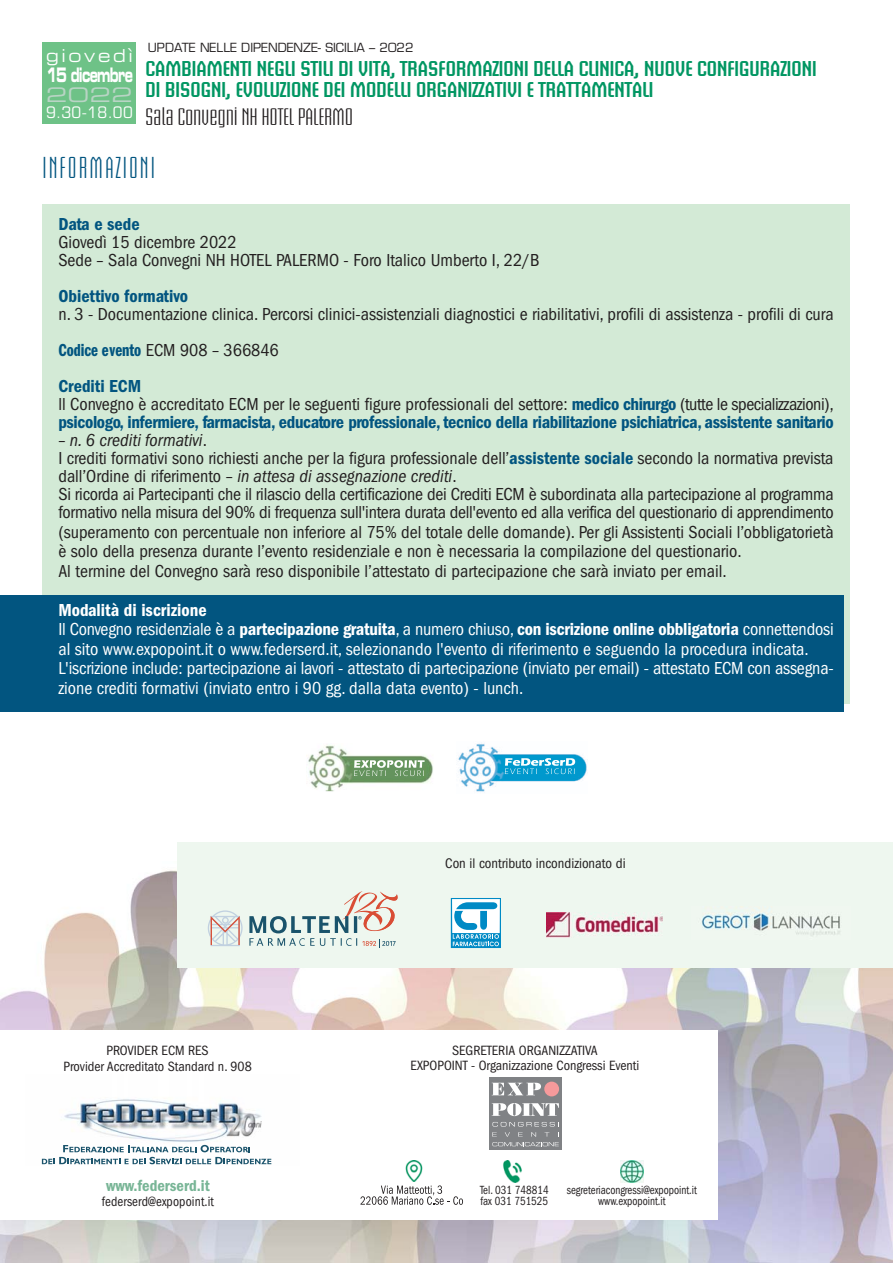
<style>
.page{position:relative;width:894px;height:1263px;background:#fff}
.page>*{position:absolute;margin:0;border:0;box-sizing:border-box;transform-origin:0 0}
.t1{font:25.5px "Briem Akademi MM 360 160";letter-spacing:.08em;color:#025580}
.t2{font:21.15px/21.1px "Briem Akademi MM 540 400";letter-spacing:-.03em;color:#009662;scale:.9 1}
.t3{font:20.1px "Briem Akademi MM 360 160";letter-spacing:-.01em;color:#231f20;scale:1.2 1}
.t4{font:20.1px "Eurostile Bold Extended Two";letter-spacing:-.065em;color:#fff;scale:.55 1}
.t5{font:20.1px "Eurostile Extended Two";color:#b8d4c4;scale:1.1 1}
.t6{font:condensed 18px/18.6px "Franklin Gothic";letter-spacing:-.005em;color:#231f20}
.t7{font:condensed 18px/19.5px "Franklin Gothic";color:#fff}
.t8{font:600 condensed 18px/18px "Franklin Gothic";letter-spacing:-.02em;color:#025580}
.t9{font:600 condensed 18px "Franklin Gothic";color:#025580}
.t10{font:17.85px "Eurostile Extended Two";letter-spacing:.165em;color:#fff;scale:.9 1}
.t11{font:600 condensed 16.2px "Franklin Gothic";color:#78b596}
.t12{font:condensed 15.9px "Eurostile";color:#fff;scale:1.1 1}
.t13{font:condensed 14.4px "Franklin Gothic";color:#231f20}
.t14{font:condensed 13.95px/15.3px "Franklin Gothic";color:#231f20;text-align:center}
.t15{font:condensed 13.95px "Franklin Gothic";color:#231f20;scale:.95 1}
.t16{font:condensed 12.3px/10.9px "Franklin Gothic";color:#231f20;text-align:center;scale:.9 1}
.t17{font:12.3px "Eurostile";color:#231f20}
.s1{font-family:"Franklin Gothic Demi Cmpr";font-stretch:normal;color:#025580}
.s2{font-weight:600;color:#025580}
.s3{font-weight:400;color:#231f20}
.s4{font-style:italic}
.s5{font-weight:600}
</style>
<div class="page">
<img style="left:0;top:861px;width:893px;height:402px">
<div style="left:43px;top:43px;width:93px;height:81px;background:#6ec287"></div>
<div style="left:43px;top:204px;width:807px;height:500px;background:#d3ead6"></div>
<div style="left:0;top:595px;width:844px;height:117px;background:#025580"></div>
<div style="left:178px;top:842px;width:715px;height:126px;background:#eef7ef"></div>
<svg style="left:249px;top:891px;width:149px;height:57px"></svg>
<svg style="left:208px;top:910px;width:35px;height:36px"></svg>
<div style="left:451px;top:898px;width:49px;height:50px;border:1px solid #008ac5"></div>
<div style="left:452px;top:899px;width:48px;height:34px;background:#fff"></div>
<svg style="left:453px;top:902px;width:46px;height:44px"></svg>
<div style="left:0;top:1030px;width:718px;height:190px;background:#fff"></div>
<img style="left:702px;top:909px;width:138px;height:27px">
<img style="left:547px;top:913px;width:115px;height:25px">
<img style="left:306px;top:745px;width:127px;height:46px">
<svg style="left:354px;top:760px;width:71px;height:16px"></svg>
<img style="left:458px;top:743px;width:129px;height:50px">
<svg style="left:505px;top:758px;width:70px;height:16px"></svg>
<img style="left:503px;top:1161px;width:19px;height:21px">
<img style="left:405px;top:1161px;width:18px;height:21px">
<img style="left:621px;top:1160px;width:23px;height:23px">
<svg style="left:360px;top:1185px;width:103px;height:20px"></svg>
<div style="left:489px;top:1077px;width:73px;height:73px;background:#808285"></div>
<svg style="left:492px;top:1103px;width:67px;height:13px"></svg>
<svg style="left:492px;top:1083px;width:49px;height:12px"></svg>
<div style="left:544px;top:1082px;width:15px;height:14px;background:#f69a9b;border-radius:50%"></div>
<svg style="left:492px;top:1122px;width:67px;height:24px"></svg>
<img style="left:41px;top:1099px;width:231px;height:66px">
<svg style="left:42px;top:1145px;width:229px;height:19px"></svg>
<p class="t10" style="left:46px;top:49px;width:98px">giovedì</p>
<p class="t4" style="left:46px;top:68px;width:159px">15 dicembre</p>
<p class="t5" style="left:46px;top:88px;width:80px">2022</p>
<p class="t12" style="left:46px;top:107px;width:80px">9.30-18.00</p>
<p class="t17" style="left:148px;top:43px;width:267px">UPDATE NELLE DIPENDENZE- SICILIA – 2022</p>
<p class="t2" style="left:145px;top:59px;width:748px">CAMBIAMENTI NEGLI STILI DI VITA, TRASFORMAZIONI DELLA CLINICA, NUOVE CONFIGURAZIONI<br>DI BISOGNI, EVOLUZIONE DEI MODELLI ORGANIZZATIVI E TRATTAMENTALI</p>
<p class="t3" style="left:145px;top:106px;width:175px">Sala Convegni NH HOTEL PALERMO</p>
<h1 class="t1" style="left:43px;top:153px;width:114px">INFORMAZIONI</h1>
<p class="t9" style="left:58px;top:218px;width:83px">Data e sede</p>
<p class="t6" style="left:58px;top:235px;width:483px;line-height:18px">Giovedì 15 dicembre 2022<br>Sede – Sala Convegni NH HOTEL PALERMO - Foro Italico Umberto I, 22/B</p>
<p class="t9" style="left:58px;top:290px;width:131px">Obiettivo formativo</p>
<p class="t6" style="left:58px;top:298px;width:777px;line-height:36px">n. 3 - Documentazione clinica. Percorsi clinici-assistenziali diagnostici e riabilitativi, profili di assistenza - profili di cura<br><span class="s1">Codice evento</span> ECM 908 – 366846<br><span class="s2">Crediti ECM</span></p>
<p class="t8" style="left:58px;top:397px;width:777px"><span class="s3">ll Convegno è accreditato ECM per le seguenti figure professionali del settore:</span> medico chirurgo <span class="s3">(tutte le specializzazioni), </span>psicologo, infermiere, farmacista, educatore professionale, tecnico della riabilitazione psichiatrica, assistente sanitario</p>
<p class="t6" style="left:58px;top:433px;width:777px">– <span class="s4">n. 6 crediti formativi</span>.<br>I crediti formativi sono richiesti anche per la figura professionale dell’<span class="s2">assistente sociale</span> secondo la normativa prevista dall’Ordine di riferimento – <span class="s4">in attesa di assegnazione crediti</span>.<br>Si ricorda ai Partecipanti che il rilascio della certificazione dei Crediti ECM è subordinata alla partecipazione al programma formativo nella misura del 90% di frequenza sull'intera durata dell'evento ed alla verifica del questionario di apprendimento (superamento con percentuale non inferiore al 75% del totale delle domande). Per gli Assistenti Sociali l’obbligatorietà è solo della presenza durante l’evento residenziale e non è necessaria la compilazione del questionario.<br>Al termine del Convegno sarà reso disponibile l’attestato di partecipazione che sarà inviato per email.</p>
<p class="t7" style="left:58px;top:602px;width:777px"><span class="s5">Modalità di iscrizione<br></span>Il Convegno residenziale è a <span class="s5">partecipazione gratuita</span>, a numero chiuso, <span class="s5">con iscrizione online obbligatoria</span> connettendosi al sito www.expopoint.it o www.federserd.it, selezionando l'evento di riferimento e seguendo la procedura indicata.<br>L'iscrizione include: partecipazione ai lavori - attestato di partecipazione (inviato per email) - attestato ECM con assegna&shy;zione crediti formativi (inviato entro i 90 gg. dalla data evento) - lunch.</p>
<p class="t14" style="left:63px;top:1043px;width:190px;line-height:16.2px">PROVIDER ECM RES<br>Provider Accreditato Standard n. 908</p>
<p class="t11" style="left:106px;top:1180px;width:105px">www.federserd.it</p>
<p class="t15" style="left:102px;top:1197px;width:120px">federserd@expopoint.it</p>
<p class="t13" style="left:445px;top:859px;width:182px">Con il contributo incondizionato di</p>
<p class="t14" style="left:411px;top:1044px;width:230px">SEGRETERIA ORGANIZZATIVA<br>EXPOPOINT - Organizzazione Congressi Eventi</p>
<p class="t16" style="left:480px;top:1185px;width:78px;text-align:left">Tel. 031 748814 fax 031 751525</p>
<p class="t16" style="left:567px;top:1185px;width:146px">segreteriacongressi@expopoint.it www.expopoint.it</p>
</div>
